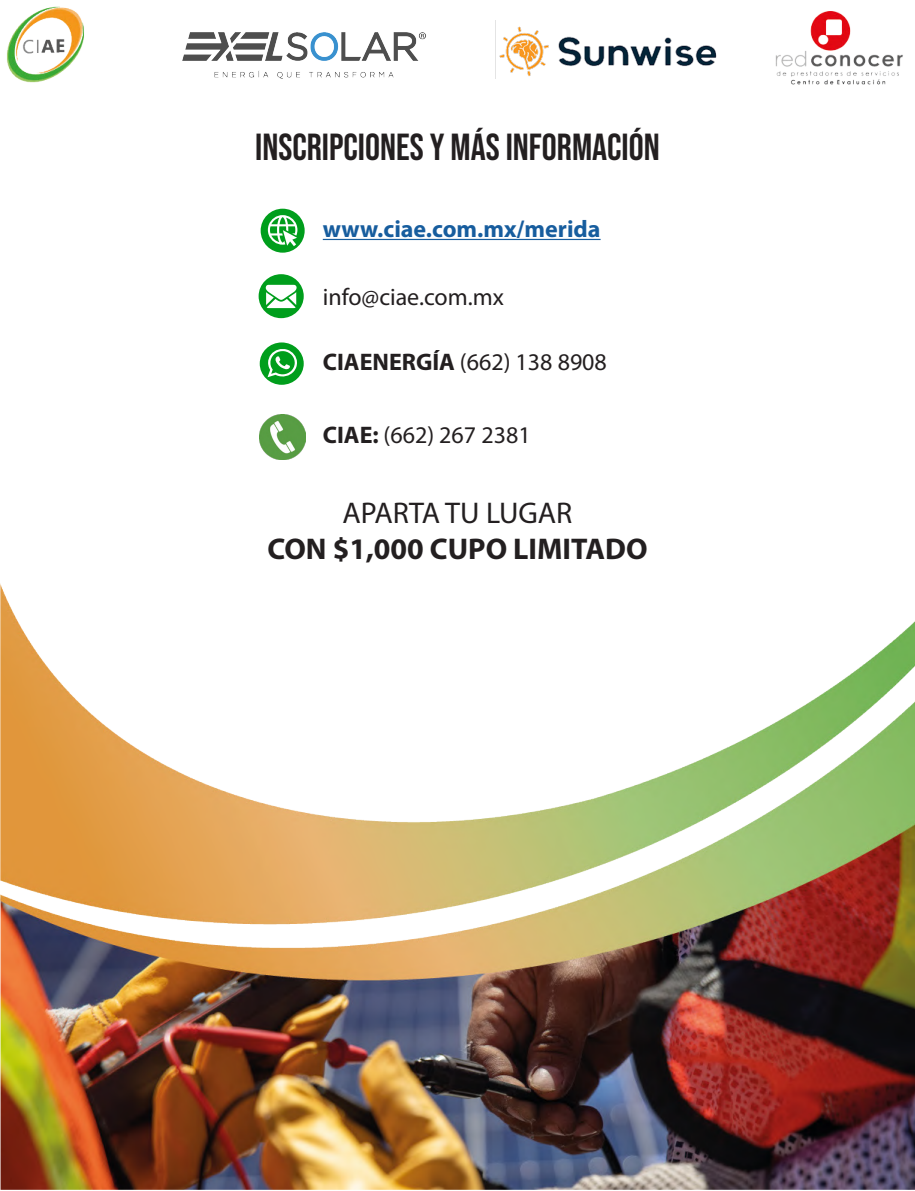
<style>
.page{position:relative;width:915px;height:1191px;background:#fff}
.page>*{position:absolute;margin:0;border:0;box-sizing:border-box;transform-origin:0 0}
.t1{font:37.5px "Bebas Neue";color:#231f20}
.t2{font:700 30px "Myriad Pro";color:#231f20}
.t3{font:30px "Myriad Pro";color:#231f20}
.t4{font:24px "Myriad Pro";color:#231f20}
.t5{font:700 24px "Myriad Pro";color:#175d9e}
.s1{font-weight:700}
</style>
<div class="page">
<img style="left:0;top:6px;width:914px;height:1183px">
<hr style="left:323px;top:239px;width:277px;height:1px;background:#175d9e">
<div style="left:260px;top:209px;width:44px;height:44px;background:#009e1c;border-radius:50%"></div>
<svg style="left:268px;top:215px;width:29px;height:31px"></svg>
<div style="left:260px;top:342px;width:43px;height:43px;background:#009e1c;border-radius:50%"></div>
<svg style="left:267px;top:348px;width:30px;height:30px"></svg>
<div style="left:258px;top:274px;width:45px;height:44px;background:#009e1c;border-radius:50%"></div>
<svg style="left:266px;top:285px;width:30px;height:23px"></svg>
<img style="left:260px;top:414px;width:45px;height:46px">
<img style="left:180px;top:29px;width:247px;height:50px">
<img style="left:495px;top:21px;width:224px;height:58px">
<p class="t1" style="left:255px;top:126px;width:406px">INSCRIPCIONES Y MÁS INFORMACIÓN</p>
<p class="t5" style="left:323px;top:213px;width:279px">www.ciae.com.mx/merida</p>
<p class="t4" style="left:323px;top:282px;width:183px">info@ciae.com.mx</p>
<p class="t4" style="left:323px;top:347px;width:285px"><span class="s1">CIAENERGÍA</span> (662) 138 8908</p>
<p class="t4" style="left:323px;top:420px;width:209px"><span class="s1">CIAE:</span> (662) 267 2381</p>
<p class="t3" style="left:342px;top:494px;width:231px">APARTA TU LUGAR</p>
<p class="t2" style="left:267px;top:529px;width:381px">CON $1,000 CUPO LIMITADO</p>
</div>
